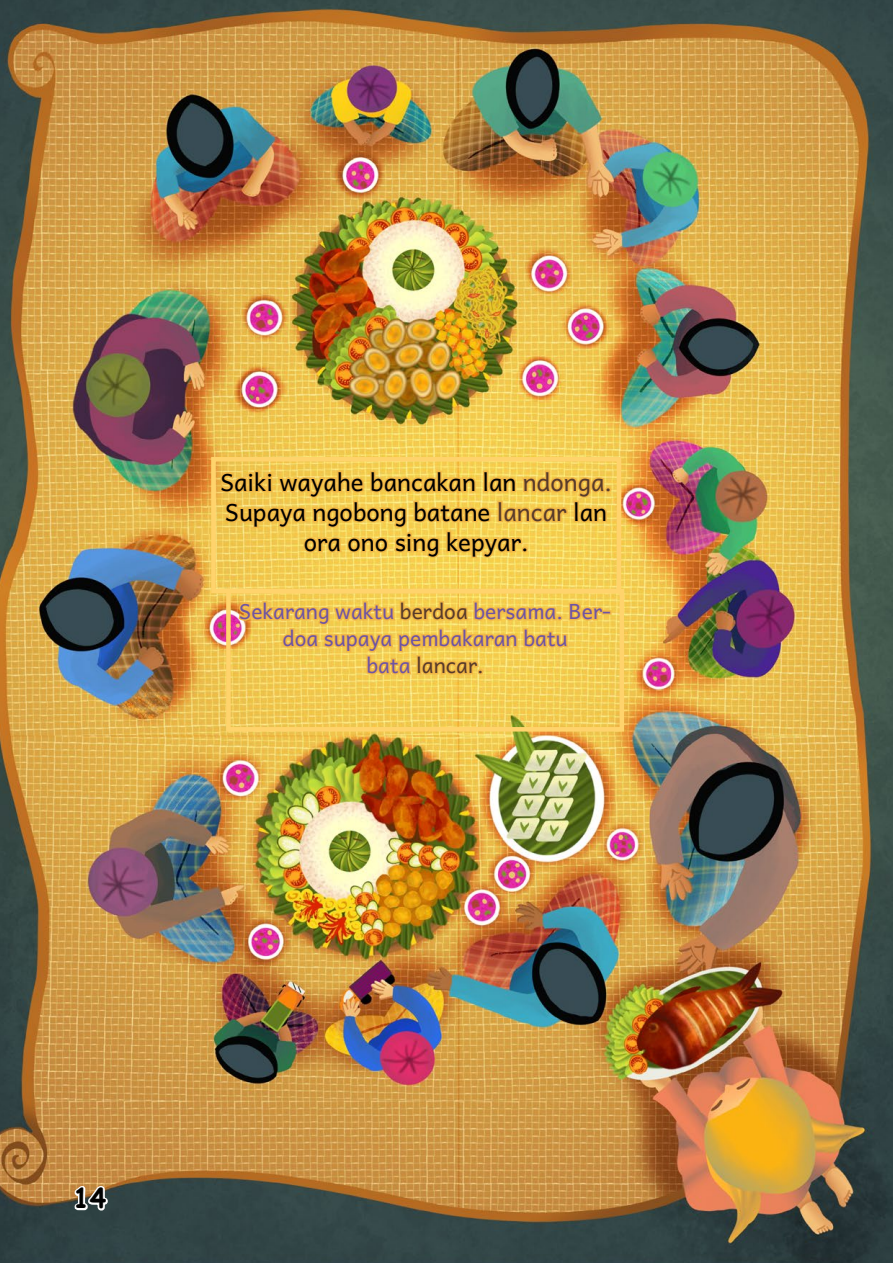
<style>
.page{position:relative;width:893px;height:1263px;background:#fff}
.page>*{position:absolute;margin:0;border:0;box-sizing:border-box;transform-origin:0 0}
.t1{font:700 27px "Comic Sans MS";color:#000}
.t2{font:24px/30px "Andika New Basic";color:#000;text-align:center}
.t3{font:21px/27px "Andika New Basic";color:#6e54a3;text-align:center}
.s1{color:#583b2a}
</style>
<div class="page">
<img style="left:0;top:0;width:893px;height:1263px">
<svg style="left:218px;top:469px;width:396px;height:91px;background:#f3c953"></svg>
<div style="left:211px;top:457px;width:410px;height:136px;border:4px solid #ffd36c"></div>
<div style="left:601px;top:610px;width:11px;height:5px;border:3px solid #f2b847"></div>
<svg style="left:237px;top:599px;width:368px;height:78px;background:#f3c953"></svg>
<div style="left:226px;top:589px;width:398px;height:142px;border:4px solid #ffd36c"></div>
<svg style="left:73px;top:1181px;width:37px;height:32px"></svg>
<p class="t2" style="left:220px;top:463px;width:393px">Saiki wayahe bancakan lan <span class="s1">ndonga.<br></span>Supaya ngobong batane <span class="s1">lancar</span> lan ora ono sing kepyar.</p>
<p class="t3" style="left:239px;top:595px;width:373px">Sekarang waktu <span class="s1">berdoa</span> bersama. Ber&shy;doa supaya pembakaran batu<br>bata <span class="s1">lancar.</span></p>
<p class="t1" style="left:73px;top:1178px;width:34px">14</p>
</div>
